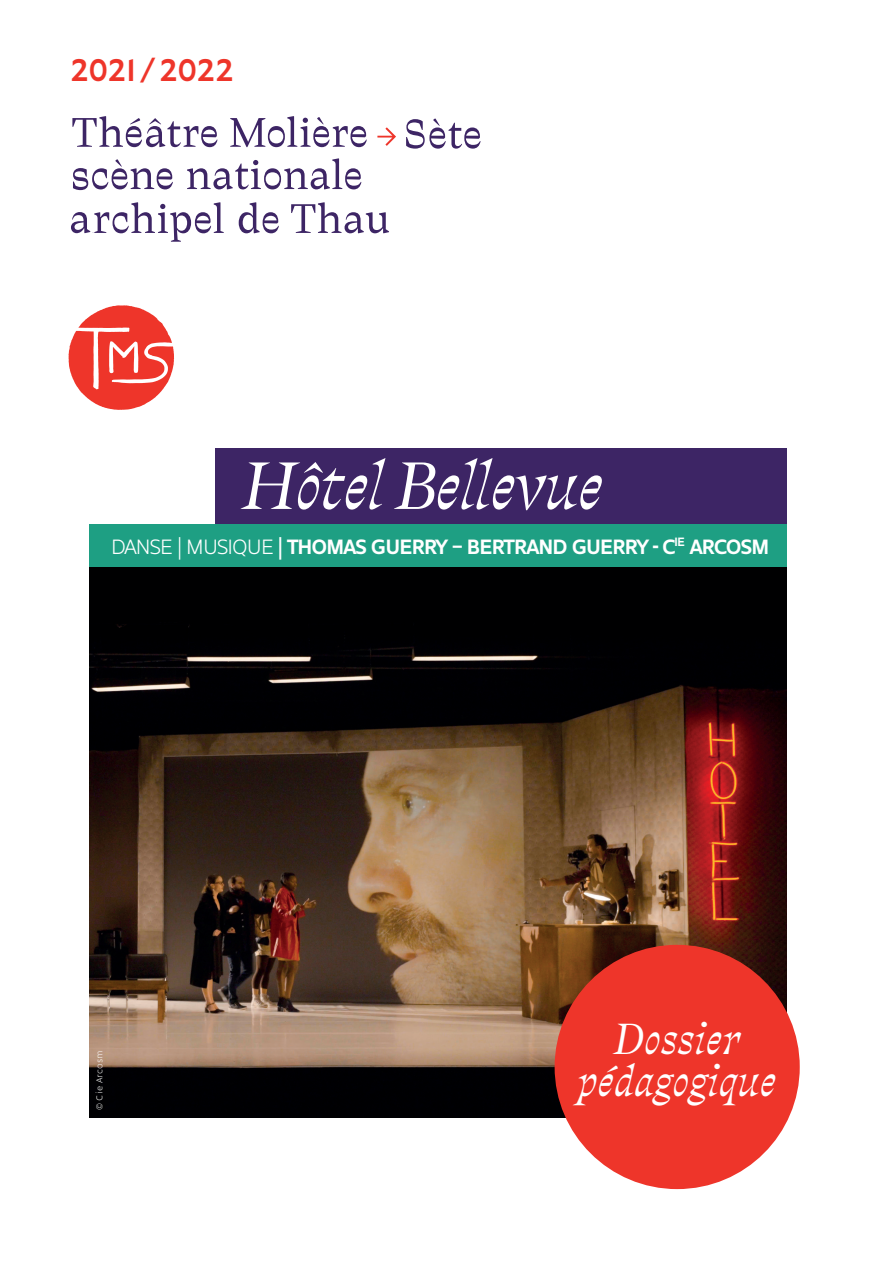
<style>
.page{position:relative;width:893px;height:1263px;background:#fff}
.page>*{position:absolute;margin:0;border:0;box-sizing:border-box;transform-origin:0 0}
.t1{font:64.5px "Traulha Seta Italica";letter-spacing:-.01em;color:#fff}
.t2{font:42px/42px "Traulha Seta Italica";color:#fff;text-align:center}
.t3{font:30.3px "Traulha Lineara";color:#ee352a}
.t4{font:700 22.5px "Gemeli";letter-spacing:-.07em;color:#fff}
.t5{font:300 9px "Gemeli Micro";letter-spacing:.02em;color:#fff}
.s1{font-weight:300}
.s2{font-weight:400}
</style>
<div class="page">
<img style="left:89px;top:567px;width:698px;height:550px">
<svg style="left:69px;top:305px;width:105px;height:105px"></svg>
<svg style="left:406px;top:119px;width:75px;height:30px"></svg>
<svg style="left:72px;top:116px;width:295px;height:31px"></svg>
<svg style="left:377px;top:127px;width:19px;height:19px"></svg>
<svg style="left:71px;top:202px;width:318px;height:40px"></svg>
<svg style="left:73px;top:158px;width:288px;height:32px"></svg>
<div style="left:555px;top:945px;width:245px;height:244px;background:#ee352a;border-radius:50%"></div>
<div style="left:215px;top:449px;width:572px;height:75px;background:#3d2565"></div>
<div style="left:89px;top:524px;width:698px;height:43px;background:#1e9f83"></div>
<h3 class="t3" style="left:70px;top:53px;width:165px">2021 / 2022</h3>
<h1 class="t1" style="left:242px;top:449px;width:363px">Hôtel Bellevue</h1>
<p class="t4" style="left:111px;top:530px;width:660px"><span class="s1">DANSE | MUSIQUE</span> <span class="s2">|</span> THOMAS GUERRY – BERTRAND GUERRY - C<sup>IE</sup> ARCOSM</p>
<p class="t5" style="left:93px;top:1110px;width:62px;rotate:-90deg">© Cie Arcosm</p>
<h2 class="t2" style="left:578px;top:1018px;width:200px">Dossier pédagogique</h2>
</div>
